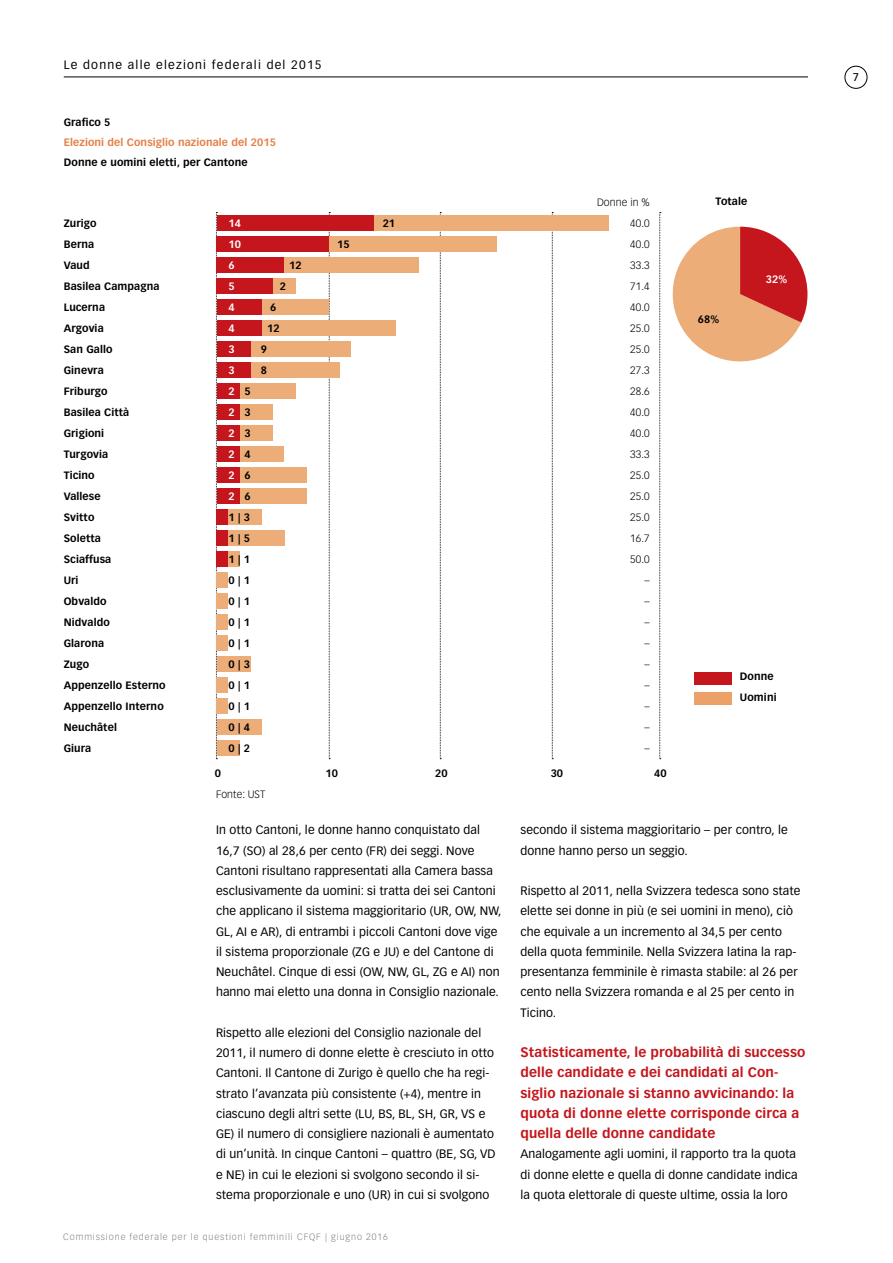
<style>
.page{position:relative;width:893px;height:1263px;background:#fff}
.page>*{position:absolute;margin:0;border:0;box-sizing:border-box;transform-origin:0 0}
.t1{font:700 13.5px/20.2px "Vectora LH";letter-spacing:.01em;color:#c4161c}
.t2{font:12px/20.2px "Vectora LH";letter-spacing:.01em;color:#000}
.t3{font:12px "Vectora LH";letter-spacing:.1em;color:#000}
.t4{font:11.25px "Frutiger";color:#000}
.t5{font:700 10.5px/21px "Vectora LH";letter-spacing:.01em;color:#000}
.t6{font:300 10.5px/21px "Vectora LH";letter-spacing:.01em;color:#000;text-align:right}
.t7{font:700 10.5px "Vectora LH";letter-spacing:.01em;color:#e68047}
.t8{font:700 10.5px "Vectora LH";color:#fff}
.t9{font:300 9px "Vectora LH";letter-spacing:.1em;color:#808285}
.s1{color:#fff}
</style>
<div class="page">
<hr style="left:64px;top:77px;width:744px;height:1px;background:#000">
<div style="left:845px;top:66px;width:22px;height:23px;border:1px solid #000;border-radius:50%"></div>
<svg style="left:552px;top:212px;width:1px;height:547px"></svg>
<svg style="left:329px;top:212px;width:1px;height:547px"></svg>
<svg style="left:440px;top:212px;width:1px;height:547px"></svg>
<svg style="left:659px;top:212px;width:148px;height:547px"></svg>
<svg style="left:216px;top:212px;width:1px;height:547px"></svg>
<div style="left:374px;top:215px;width:235px;height:15px;background:#edad79"></div>
<div style="left:329px;top:236px;width:168px;height:15px;background:#edad79"></div>
<div style="left:284px;top:257px;width:135px;height:15px;background:#edad79"></div>
<div style="left:273px;top:278px;width:22px;height:15px;background:#edad79"></div>
<div style="left:262px;top:299px;width:67px;height:15px;background:#edad79"></div>
<div style="left:262px;top:320px;width:134px;height:15px;background:#edad79"></div>
<div style="left:250px;top:341px;width:101px;height:15px;background:#edad79"></div>
<div style="left:250px;top:362px;width:90px;height:15px;background:#edad79"></div>
<div style="left:239px;top:383px;width:56px;height:15px;background:#edad79"></div>
<div style="left:239px;top:404px;width:34px;height:15px;background:#edad79"></div>
<div style="left:239px;top:425px;width:34px;height:15px;background:#edad79"></div>
<div style="left:239px;top:446px;width:45px;height:15px;background:#edad79"></div>
<div style="left:239px;top:467px;width:67px;height:16px;background:#edad79"></div>
<div style="left:239px;top:488px;width:67px;height:16px;background:#edad79"></div>
<div style="left:228px;top:509px;width:34px;height:16px;background:#edad79"></div>
<div style="left:228px;top:530px;width:56px;height:16px;background:#edad79"></div>
<div style="left:228px;top:551px;width:11px;height:16px;background:#edad79"></div>
<div style="left:217px;top:572px;width:11px;height:16px;background:#edad79"></div>
<div style="left:217px;top:593px;width:11px;height:16px;background:#edad79"></div>
<div style="left:217px;top:614px;width:11px;height:16px;background:#edad79"></div>
<div style="left:217px;top:635px;width:11px;height:16px;background:#edad79"></div>
<div style="left:217px;top:656px;width:33px;height:16px;background:#edad79"></div>
<div style="left:217px;top:677px;width:11px;height:16px;background:#edad79"></div>
<div style="left:217px;top:698px;width:11px;height:16px;background:#edad79"></div>
<div style="left:217px;top:719px;width:45px;height:16px;background:#edad79"></div>
<div style="left:217px;top:740px;width:22px;height:16px;background:#edad79"></div>
<div style="left:217px;top:215px;width:157px;height:15px;background:#c4161c"></div>
<div style="left:217px;top:236px;width:112px;height:15px;background:#c4161c"></div>
<div style="left:217px;top:257px;width:67px;height:15px;background:#c4161c"></div>
<div style="left:217px;top:278px;width:56px;height:15px;background:#c4161c"></div>
<div style="left:217px;top:299px;width:45px;height:15px;background:#c4161c"></div>
<div style="left:217px;top:320px;width:45px;height:15px;background:#c4161c"></div>
<div style="left:217px;top:341px;width:33px;height:15px;background:#c4161c"></div>
<div style="left:217px;top:362px;width:33px;height:15px;background:#c4161c"></div>
<div style="left:217px;top:383px;width:22px;height:15px;background:#c4161c"></div>
<div style="left:217px;top:404px;width:22px;height:15px;background:#c4161c"></div>
<div style="left:217px;top:425px;width:22px;height:15px;background:#c4161c"></div>
<div style="left:217px;top:446px;width:22px;height:15px;background:#c4161c"></div>
<div style="left:217px;top:467px;width:22px;height:16px;background:#c4161c"></div>
<div style="left:217px;top:488px;width:22px;height:16px;background:#c4161c"></div>
<div style="left:217px;top:509px;width:11px;height:16px;background:#c4161c"></div>
<div style="left:217px;top:530px;width:11px;height:16px;background:#c4161c"></div>
<div style="left:217px;top:551px;width:11px;height:16px;background:#c4161c"></div>
<p class="t3" style="left:64px;top:57px;width:259px">Le donne alle elezioni federali del 2015</p>
<p class="t5" style="left:64px;top:111px;width:48px">Grafico 5</p>
<p class="t7" style="left:64px;top:136px;width:214px">Elezioni del Consiglio nazionale del 2015</p>
<p class="t5" style="left:64px;top:152px;width:185px">Donne e uomini eletti, per Cantone</p>
<p class="t5" style="left:64px;top:213px;width:103px">Zurigo<br>Berna<br>Vaud<br>Basilea Campagna<br>Lucerna<br>Argovia<br>San Gallo<br>Ginevra<br>Friburgo<br>Basilea Città<br>Grigioni<br>Turgovia<br>Ticino<br>Vallese<br>Svitto<br>Soletta<br>Sciaffusa<br>Uri<br>Obvaldo<br>Nidvaldo<br>Glarona<br>Zugo<br>Appenzello Esterno<br>Appenzello Interno<br>Neuchâtel<br>Giura</p>
<p class="t6" style="left:597px;top:192px;width:54px">Donne in %</p>
<p class="t5" style="left:716px;top:191px;width:33px">Totale</p>
<p class="t6" style="left:630px;top:213px;width:21px">40.0<br>40.0<br>33.3<br>71.4<br>40.0<br>25.0<br>25.0<br>27.3<br>28.6<br>40.0<br>40.0<br>33.3<br>25.0<br>25.0<br>25.0<br>16.7<br>50.0 –<br>–<br>–<br>–<br>–<br>–<br>–<br>–<br>–</p>
<p class="t8" style="left:229px;top:217px;width:14px">14</p>
<p class="t5" style="left:383px;top:213px;width:14px">21</p>
<p class="t8" style="left:229px;top:238px;width:14px">10</p>
<p class="t5" style="left:337px;top:234px;width:14px">15</p>
<p class="t8" style="left:229px;top:259px;width:8px">6</p>
<p class="t5" style="left:289px;top:255px;width:14px">12</p>
<p class="t8" style="left:229px;top:280px;width:8px">5</p>
<p class="t5" style="left:280px;top:276px;width:8px">2</p>
<p class="t8" style="left:229px;top:301px;width:8px">4</p>
<p class="t5" style="left:270px;top:297px;width:8px">6</p>
<p class="t8" style="left:229px;top:322px;width:8px">4</p>
<p class="t5" style="left:267px;top:318px;width:14px">12</p>
<p class="t8" style="left:229px;top:343px;width:8px">3</p>
<p class="t5" style="left:261px;top:339px;width:8px">9</p>
<p class="t8" style="left:229px;top:364px;width:8px">3</p>
<p class="t5" style="left:261px;top:360px;width:8px">8</p>
<p class="t5" style="left:229px;top:381px;width:24px;text-align:justify"><span class="s1">2</span> 5<br><span class="s1">2</span> 3<br><span class="s1">2</span> 3<br><span class="s1">2</span> 4<br><span class="s1">2</span> 6<br><span class="s1">2</span> 6<br>1 | 3<br>1 | 5<br>1 | 1<br>0 | 1<br>0 | 1<br>0 | 1<br>0 | 1<br>0 | 3<br>0 | 1<br>0 | 1<br>0 | 4<br>0 | 2</p>
<p class="t6" style="left:216px;top:784px;width:51px">Fonte: UST</p>
<p class="t8" style="left:766px;top:273px;width:23px">32%</p>
<p class="t5" style="left:698px;top:309px;width:23px">68%</p>
<p class="t5" style="left:740px;top:666px;width:38px;line-height:20.2px">Donne<br>Uomini</p>
<p class="t5" style="left:215px;top:763px;width:8px">0</p>
<p class="t5" style="left:326px;top:763px;width:14px">10</p>
<p class="t5" style="left:435px;top:763px;width:14px">20</p>
<p class="t5" style="left:551px;top:763px;width:14px">30</p>
<p class="t5" style="left:654px;top:763px;width:14px">40</p>
<p class="t2" style="left:216px;top:820px;width:287px">In otto Cantoni, le donne hanno conquistato dal 16,7 (SO) al 28,6 per cento (FR) dei seggi. Nove Cantoni risultano rappresentati alla Camera bassa esclusivamente da uomini: si tratta dei sei Cantoni che applicano il sistema maggioritario (UR, OW, NW, GL, AI e AR), di entrambi i piccoli Cantoni dove vige il sistema proporzionale (ZG e JU) e del Cantone di Neuchâtel. Cinque di essi (OW, NW, GL, ZG e AI) non hanno mai eletto una donna in Consiglio nazionale.</p>
<p class="t2" style="left:216px;top:1022px;width:281px">Rispetto alle elezioni del Consiglio nazionale del 2011, il numero di donne elette è cresciuto in otto Cantoni. Il Cantone di Zurigo è quello che ha regi&shy;strato l’avanzata più consistente (+4), mentre in ciascuno degli altri sette (LU, BS, BL, SH, GR, VS e GE) il numero di consigliere nazionali è aumentato di un’unità. In cinque Cantoni – quattro (BE, SG, VD e NE) in cui le elezioni si svolgono secondo il si&shy;stema proporzionale e uno (UR) in cui si svolgono</p>
<p class="t2" style="left:520px;top:820px;width:269px">secondo il sistema maggioritario – per contro, le donne hanno perso un seggio.</p>
<p class="t2" style="left:520px;top:881px;width:282px">Rispetto al 2011, nella Svizzera tedesca sono state elette sei donne in più (e sei uomini in meno), ciò che equivale a un incremento al 34,5 per cento della quota femminile. Nella Svizzera latina la rap&shy;presentanza femminile è rimasta stabile: al 26 per cento nella Svizzera romanda e al 25 per cento in Ticino.</p>
<p class="t1" style="left:520px;top:1042px;width:286px">Statisticamente, le probabilità di successo delle candidate e dei candidati al Con&shy;siglio nazionale si stanno avvicinando: la quota di donne elette corrisponde circa a quella delle donne candidate</p>
<p class="t2" style="left:520px;top:1144px;width:279px">Analogamente agli uomini, il rapporto tra la quota di donne elette e quella di donne candidate indica la quota elettorale di queste ultime, ossia la loro</p>
<p class="t9" style="left:63px;top:1231px;width:326px">Commissione federale per le questioni femminili CFQF | giugno 2016</p>
<p class="t4" style="left:853px;top:70px;width:8px">7</p>
</div>
